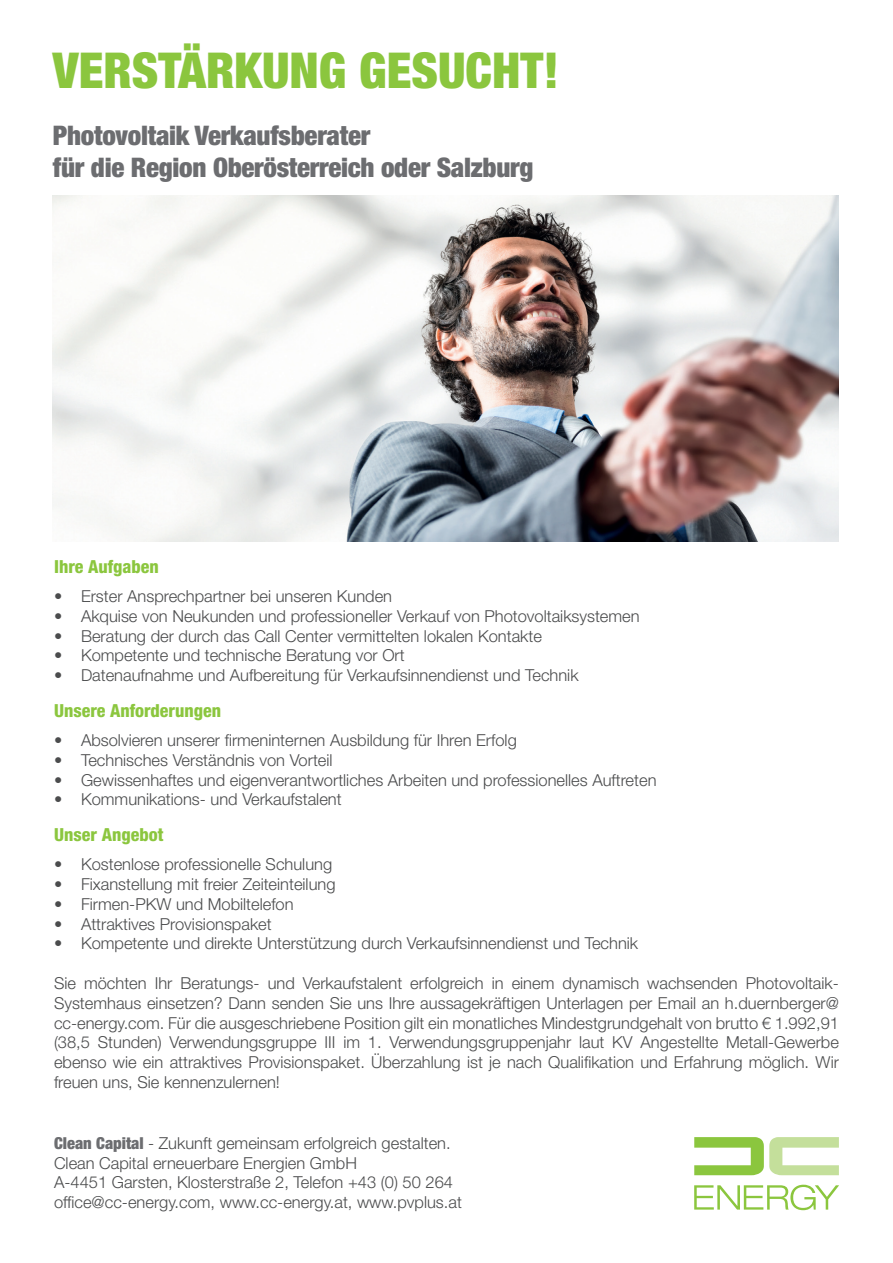
<style>
.page{position:relative;width:893px;height:1263px;background:#fff}
.page>*{position:absolute;margin:0;border:0;box-sizing:border-box;transform-origin:0 0}
.t1{font:900 condensed 49.5px "Helvetica Neue LT Std";color:#8bc63e}
.t2{font:900 condensed 27px/31.5px "Helvetica Neue LT Std";letter-spacing:-.01em;color:#6c6d70}
.t3{font:800 condensed 18px "Helvetica Neue LT Std";color:#8bc63e}
.t4{font:300 16.5px/19.8px "Helvetica Neue LT Std";color:#4b4c4d;text-align:justify}
.s1{font-weight:900;font-stretch:condensed;color:#6c6d70}
</style>
<div class="page">
<img style="left:53px;top:195px;width:786px;height:346px">
<svg style="left:694px;top:1137px;width:145px;height:38px"></svg>
<svg style="left:694px;top:1185px;width:145px;height:25px"></svg>
<p class="t1" style="left:53px;top:40px;width:508px">VERSTÄRKUNG GESUCHT!</p>
<p class="t2" style="left:53px;top:120px;width:482px">Photovoltaik Verkaufsberater<br>für die Region Oberösterreich oder Salzburg</p>
<p class="t3" style="left:54px;top:555px;width:106px">Ihre Aufgaben</p>
<p class="t4" style="left:54px;top:586px;width:340px">• Erster Ansprechpartner bei unseren Kunden</p>
<p class="t4" style="left:54px;top:606px;width:587px">• Akquise von Neukunden und professioneller Verkauf von Photovoltaiksystemen</p>
<p class="t4" style="left:54px;top:625px;width:489px">• Beratung der durch das Call Center vermittelten lokalen Kontakte</p>
<p class="t4" style="left:54px;top:645px;width:352px">• Kompetente und technische Beratung vor Ort</p>
<p class="t4" style="left:54px;top:665px;width:526px">• Datenaufnahme und Aufbereitung für Verkaufsinnendienst und Technik</p>
<p class="t3" style="left:54px;top:699px;width:169px">Unsere Anforderungen</p>
<p class="t4" style="left:54px;top:730px;width:464px">• Absolvieren unserer firmeninternen Ausbildung für Ihren Erfolg</p>
<p class="t4" style="left:54px;top:750px;width:280px">• Technisches Verständnis von Vorteil</p>
<p class="t4" style="left:54px;top:769px;width:604px">• Gewissenhaftes und eigenverantwortliches Arbeiten und professionelles Auftreten</p>
<p class="t4" style="left:54px;top:789px;width:289px">• Kommunikations- und Verkaufstalent</p>
<p class="t3" style="left:54px;top:824px;width:111px">Unser Angebot</p>
<p class="t4" style="left:54px;top:854px;width:280px">• Kostenlose professionelle Schulung</p>
<p class="t4" style="left:54px;top:874px;width:283px">• Fixanstellung mit freier Zeiteinteilung</p>
<p class="t4" style="left:54px;top:894px;width:241px">• Firmen-PKW und Mobiltelefon</p>
<p class="t4" style="left:54px;top:913px;width:219px">• Attraktives Provisionspaket</p>
<p class="t4" style="left:54px;top:933px;width:586px">• Kompetente und direkte Unterstützung durch Verkaufsinnendienst und Technik</p>
<p class="t4" style="left:54px;top:973px;width:786px">Sie möchten Ihr Beratungs- und Verkaufstalent erfolgreich in einem dynamisch wachsenden Photovoltaik-Systemhaus einsetzen? Dann senden Sie uns Ihre aussagekräftigen Unterlagen per Email an h.duernberger@ cc-energy.com. Für die ausgeschriebene Position gilt ein monatliches Mindestgrundgehalt von brutto € 1.992,91 (38,5 Stunden) Verwendungsgruppe III im 1. Verwendungsgruppenjahr laut KV Angestellte Metall-Gewerbe ebenso wie ein attraktives Provisionspaket. Überzahlung ist je nach Qualifikation und Erfahrung möglich. Wir freuen uns, Sie kennenzulernen!</p>
<p class="t4" style="left:54px;top:1133px;width:398px"><span class="s1">Clean Capital</span> - Zukunft gemeinsam erfolgreich gestalten.</p>
<p class="t4" style="left:54px;top:1152px;width:304px">Clean Capital erneuerbare Energien GmbH</p>
<p class="t4" style="left:54px;top:1172px;width:409px">A-4451 Garsten, Klosterstraße 2, Telefon +43 (0) 50 264 office@cc-energy.com, www.cc-energy.at, www.pvplus.at</p>
</div>
